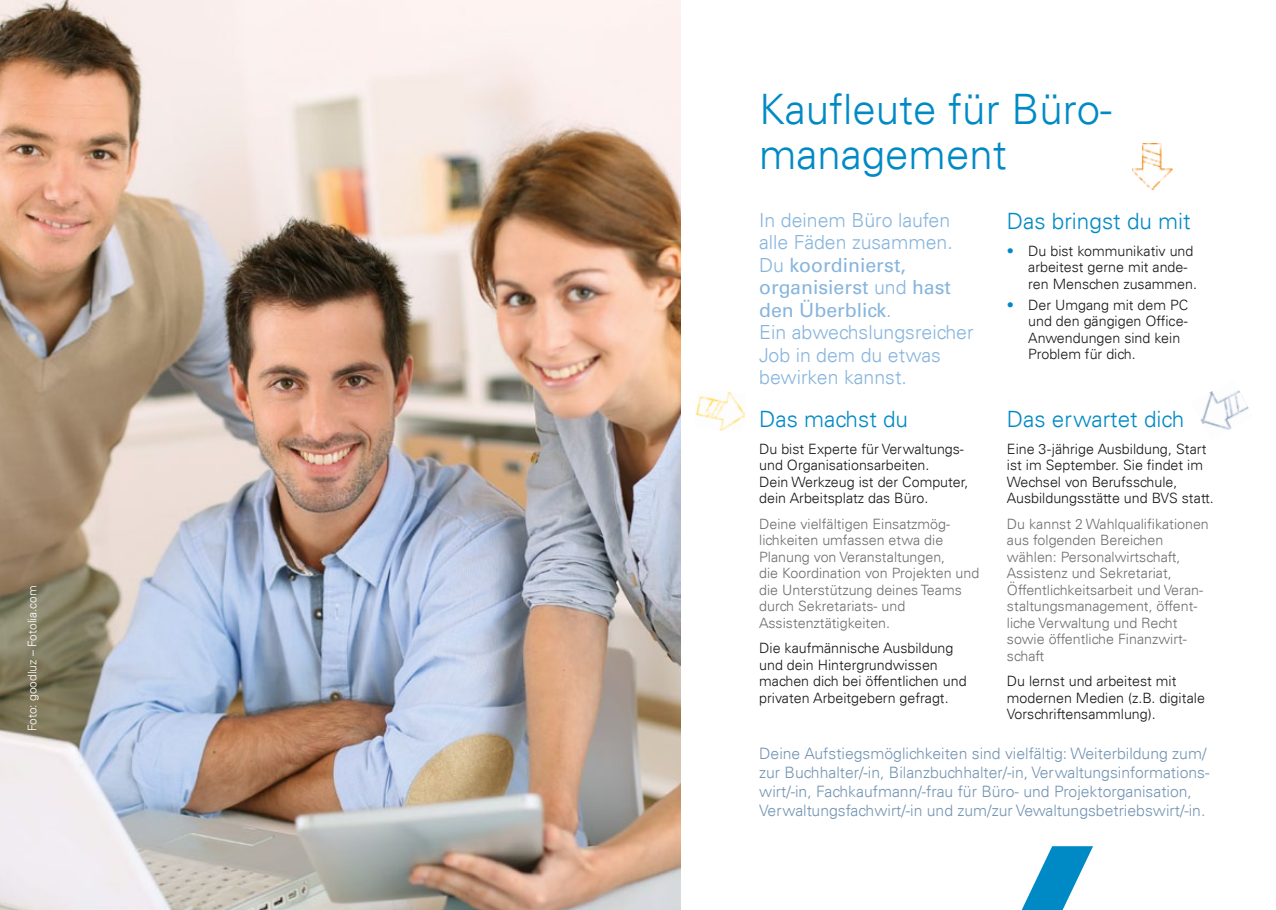
<style>
.page{position:relative;width:1276px;height:910px;background:#fff}
.page>*{position:absolute;margin:0;border:0;box-sizing:border-box;transform-origin:0 0}
.t1{font:300 42px/45px "Univers LT";color:#008ac5}
.t2{font:300 22.5px "Univers LT";color:#008ac5}
.t3{font:300 19.5px/22.5px "Univers LT";color:#87b5dd}
.t4{font:500 19.5px/22.5px "Univers CE";color:#87b5dd}
.t5{font:300 15.75px/18.9px "Univers LT";color:#7495b3}
.t6{font:300 14.25px/16.5px "Univers LT";color:#181716}
.t7{font:300 14.25px/16.5px "Univers LT";color:#6e6e6e}
.t8{font:300 12px "Univers LT";color:#fff}
.s1{color:#008ac5}
.s2{font-family:"Univers LT";font-weight:300}
</style>
<div class="page">
<img style="left:0;top:0;width:680px;height:910px">
<svg style="left:1021px;top:846px;width:72px;height:64px"></svg>
<img style="left:1200px;top:390px;width:49px;height:40px">
<img style="left:696px;top:391px;width:49px;height:39px">
<img style="left:1132px;top:143px;width:40px;height:47px">
<p class="t8" style="left:25px;top:731px;width:147px;rotate:-90deg">Foto: goodluz – Fotolia.com</p>
<h1 class="t1" style="left:759px;top:86px;width:354px">Kaufleute für Büro&shy;management</h1>
<h2 class="t2" style="left:1007px;top:207px;width:185px">Das bringst du mit</h2>
<p class="t6" style="left:1028px;top:243px;width:170px;text-indent:-21px"><span class="s1">•</span> Du bist kommunikativ und arbeitest gerne mit ande&shy;ren Menschen zusammen.</p>
<p class="t6" style="left:1028px;top:296px;width:161px;text-indent:-21px"><span class="s1">•</span> Der Umgang mit dem PC und den gängigen Office-<br>Anwendungen sind kein<br>Problem für dich.</p>
<h3 class="t3" style="left:759px;top:209px;width:195px">In deinem Büro laufen alle Fäden zusammen.</h3>
<h3 class="t4" style="left:759px;top:254px;width:199px"><span class="s2">Du</span> koordinierst,- organisierst-<span class="s2">und</span> hast&shy;den-überblick<span class="s2">.</span></h3>
<h3 class="t3" style="left:759px;top:321px;width:216px">Ein abwechslungsreicher<br>Job in dem du etwas bewirken kannst.</h3>
<h2 class="t2" style="left:759px;top:405px;width:150px">Das machst du</h2>
<p class="t6" style="left:759px;top:440px;width:211px">Du bist Experte für Verwaltungs&shy;und Organisationsarbeiten.<br>Dein Werkzeug ist der Computer, dein Arbeitsplatz das Büro.</p>
<p class="t7" style="left:759px;top:515px;width:222px">Deine vielfältigen Einsatz mög&shy;lichkeiten umfassen etwa die<br>Planung von Veranstaltungen,<br>die Koordination von Projekten und die Unterstützung deines Teams durch Sekretariats- und<br>Assistenztätigkeiten.</p>
<p class="t6" style="left:759px;top:640px;width:209px">Die kaufmännische Ausbildung und dein Hintergrundwissen machen dich bei öffentlichen und privaten Arbeitgebern gefragt.</p>
<h2 class="t2" style="left:1007px;top:405px;width:179px">Das erwartet dich</h2>
<p class="t6" style="left:1007px;top:440px;width:208px">Eine 3-jährige Ausbildung, Start ist im September. Sie findet im<br>Wechsel von Berufsschule,<br>Ausbildungsstätte und BVS statt.</p>
<p class="t7" style="left:1007px;top:515px;width:203px">Du kannst 2 Wahlqualifikationen aus folgenden Bereichen wählen: Personalwirtschaft,<br>Assistenz und Sekretariat,<br>Öffentlichkeitsarbeit und Veran&shy;staltungsmanagement, öffent&shy;liche Verwaltung und Recht sowie öffentliche Finanzwirt&shy;schaft</p>
<p class="t6" style="left:1007px;top:673px;width:199px">Du lernst und arbeitest mit modernen Medien (z.B. digitale<br>Vorschriftensammlung).</p>
<p class="t5" style="left:759px;top:744px;width:452px">Deine Aufstiegsmöglichkeiten sind vielfältig: Weiterbildung zum/ zur Buchhalter/-in, Bilanz buchhalter/-in, Verwaltungs infor mations&shy;wirt/-in, Fach kaufmann/-frau für Büro- und Projektorganisation, Verwal tungs fachwirt/-in und zum/zur Vewaltungsbetriebswirt/-in.</p>
</div>
